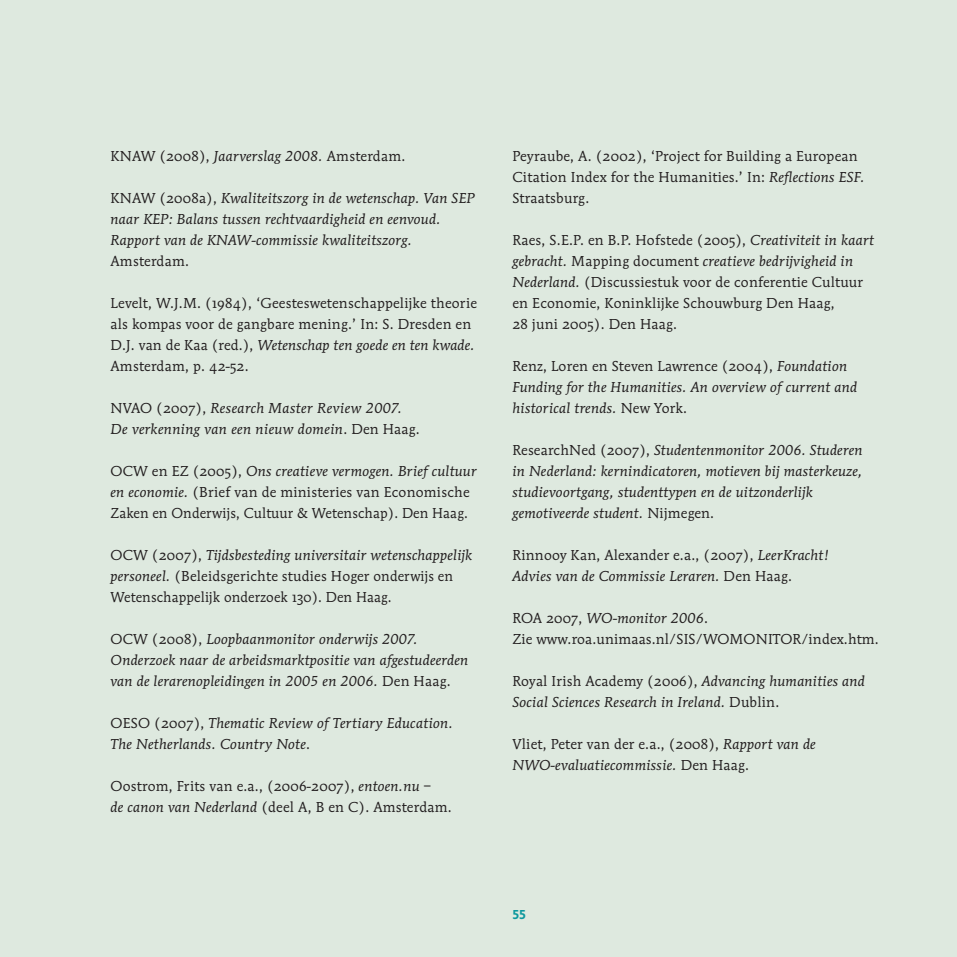
<style>
.page{position:relative;width:957px;height:957px;background:#dee9df}
.page>*{position:absolute;margin:0;border:0;box-sizing:border-box;transform-origin:0 0}
.t1{font:15px/21px "Mendoza";letter-spacing:.015em;color:#231f20}
.t2{font:italic 15px/21px "Mendoza";letter-spacing:.015em;color:#231f20}
.t3{font:700 13.5px "Strada";color:#0d989e}
.s1{font-family:"Mendoza SC"}
.s2{font-style:italic}
.s3{font-style:normal}
.s4{font-family:"Mendoza SC";font-style:normal}
</style>
<div class="page">
<p class="t1" style="left:111px;top:146px;width:296px">KNAW (<span class="s1">2008</span>), <span class="s2">Jaarverslag 2008.</span> Amsterdam.</p>
<p class="t2" style="left:111px;top:188px;width:365px"><span class="s3">KNAW (</span><span class="s4">2008</span><span class="s3">a),</span> Kwaliteitszorg in de wetenschap. Van SEP naar KEP: Balans tussen rechtvaardigheid en eenvoud.<br>Rapport van de KNAW-commissie kwaliteitszorg.<br><span class="s3">Amsterdam.</span></p>
<p class="t1" style="left:111px;top:293px;width:368px">Levelt, W.J.M. (<span class="s1">1984</span>), ‘Geesteswetenschappelijke theorie als kompas voor de gangbare mening.’ In: S. Dresden en D.J. van de Kaa (red.), <span class="s2">Wetenschap ten goede en ten kwade.<br></span>Amsterdam, p. <span class="s1">42</span>-<span class="s1">52</span>.</p>
<p class="t2" style="left:111px;top:398px;width:311px"><span class="s3">NVAO (</span><span class="s4">2007</span><span class="s3">),</span> Research Master Review 2007.<br>De verkenning van een nieuw domein<span class="s3">. Den Haag.</span></p>
<p class="t1" style="left:111px;top:461px;width:368px">OCW en EZ (<span class="s1">2005</span>), <span class="s2">Ons creatieve vermogen. Brief cultuur en economie.</span> (Brief van de ministeries van Economische<br>Zaken en Onderwijs, Cultuur &amp; Wetenschap). Den Haag.</p>
<p class="t1" style="left:111px;top:545px;width:363px">OCW (<span class="s1">2007</span>), <span class="s2">Tijdsbesteding universitair wetenschappelijk personeel.</span> (Beleidsgerichte studies Hoger onderwijs en<br>Wetenschappelijk onderzoek <span class="s1">130</span>). Den Haag.</p>
<p class="t2" style="left:111px;top:629px;width:359px"><span class="s3">OCW (</span><span class="s4">2008</span><span class="s3">),</span> Loopbaanmonitor onderwijs 2007.<br>Onderzoek naar de arbeidsmarktpositie van afgestudeerden van de lerarenopleidingen in 2005 en 2006. <span class="s3">Den Haag.</span></p>
<p class="t2" style="left:111px;top:713px;width:344px"><span class="s3">OESO (</span><span class="s4">2007</span><span class="s3">),</span> Thematic Review of Tertiary Education.<br>The Netherlands. Country Note<span class="s3">.</span></p>
<p class="t1" style="left:111px;top:776px;width:343px">Oostrom, Frits van e.a., (<span class="s1">2006</span>-<span class="s1">2007</span>), <span class="s2">entoen.nu –<br>de canon van Nederland</span> (deel A, B en C). Amsterdam.</p>
<p class="t1" style="left:512px;top:146px;width:353px">Peyraube, A. (<span class="s1">2002</span>), ‘Project for Building a European<br>Citation Index for the Humanities.’ In: <span class="s2">Reflections ESF.<br></span>Straatsburg.</p>
<p class="t1" style="left:512px;top:230px;width:363px">Raes, S.E.P. en B.P. Hofstede (<span class="s1">2005</span>), <span class="s2">Creativiteit in kaart gebracht.</span> Mapping document <span class="s2">creatieve bedrijvigheid in Nederland.</span> (Discussiestuk voor de conferentie Cultuur en Economie, Koninklijke Schouwburg Den Haag,<br><span class="s1">28</span> juni <span class="s1">2005</span>). Den Haag.</p>
<p class="t2" style="left:512px;top:356px;width:346px"><span class="s3">Renz, Loren en Steven Lawrence (</span><span class="s4">2004</span><span class="s3">),</span> Foundation<br>Funding for the Humanities. An overview of current and historical trends. <span class="s3">New York.</span></p>
<p class="t2" style="left:512px;top:440px;width:351px"><span class="s3">ResearchNed (</span><span class="s4">2007</span><span class="s3">),</span> Studentenmonitor 2006. Studeren in Nederland: kernindicatoren, motieven bij masterkeuze, studievoortgang, studenttypen en de uitzonderlijk gemotiveerde student. <span class="s3">Nijmegen.</span></p>
<p class="t2" style="left:512px;top:545px;width:318px"><span class="s3">Rinnooy Kan, Alexander e.a., (</span><span class="s4">2007</span><span class="s3">),</span> LeerKracht!<br>Advies van de Commissie Leraren. <span class="s3">Den Haag.</span></p>
<p class="t1" style="left:512px;top:608px;width:368px">ROA <span class="s1">2007</span>, <span class="s2">WO-monitor 2006</span>.<br>Zie www.roa.unimaas.nl/SIS/WOMONITOR/index.htm.</p>
<p class="t2" style="left:512px;top:671px;width:354px"><span class="s3">Royal Irish Academy (</span><span class="s4">2006</span><span class="s3">),</span> Advancing humanities and<br>Social Sciences Research in Ireland. <span class="s3">Dublin.</span></p>
<p class="t2" style="left:512px;top:734px;width:305px"><span class="s3">Vliet, Peter van der e.a., (</span><span class="s4">2008</span><span class="s3">),</span> Rapport van de<br>NWO-evaluatiecommissie. <span class="s3">Den Haag.</span></p>
<p class="t3" style="left:512px;top:907px;width:15px">55</p>
</div>
